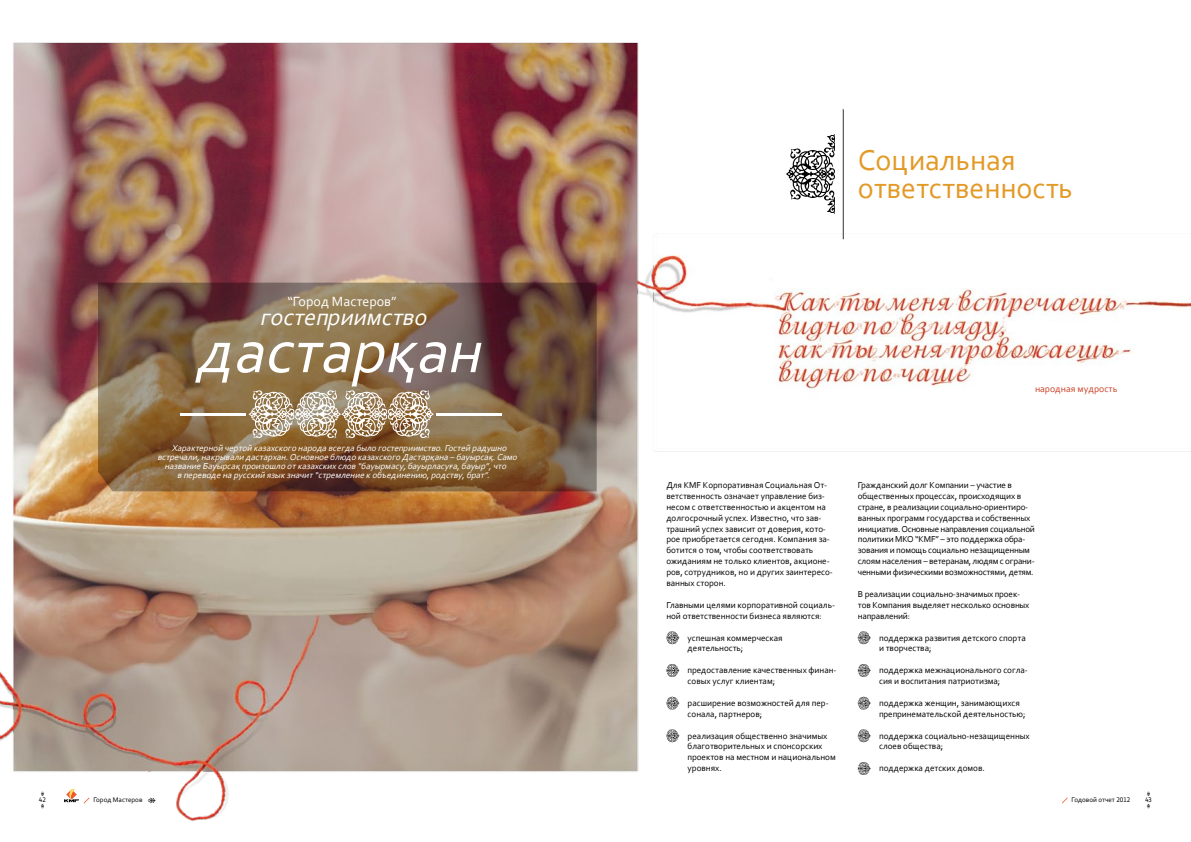
<style>
.page{position:relative;width:1191px;height:842px;background:#fff}
.page>*{position:absolute;margin:0;border:0;box-sizing:border-box;transform-origin:0 0}
.t1{font:italic 63.2px "Corbel";color:#fff}
.t2{font:30px/28px "Corbel";color:#e39925}
.t3{font:italic 24px "Corbel";color:#fff}
.t4{font:14px "Corbel";color:#fff}
.t5{font:9.7px "Corbel";color:#cb4127}
.t6{font:9px/10.9px "Corbel";color:#000}
.t7{font:9px/10.9px "Corbel";letter-spacing:-.02em;color:#000}
.t8{font:italic 9px "Corbel";color:#fff}
.t9{font:7px "Corbel";color:#000}
</style>
<div class="page">
<img style="left:0;top:42px;width:1191px;height:780px">
<svg style="left:41px;top:791px;width:3px;height:5px"></svg>
<svg style="left:1146px;top:791px;width:4px;height:5px"></svg>
<svg style="left:41px;top:804px;width:3px;height:4px"></svg>
<svg style="left:1146px;top:804px;width:4px;height:4px"></svg>
<svg style="left:147px;top:797px;width:9px;height:6px"></svg>
<svg style="left:64px;top:789px;width:26px;height:14px"></svg>
<svg style="left:1061px;top:797px;width:6px;height:6px"></svg>
<svg style="left:98px;top:283px;width:498px;height:208px;background:#7d5f42"></svg>
<hr style="left:180px;top:413px;width:66px;height:2px;background:#fff">
<hr style="left:436px;top:413px;width:66px;height:2px;background:#fff">
<svg style="left:785px;top:134px;width:50px;height:80px"></svg>
<svg style="left:843px;top:109px;width:1px;height:130px"></svg>
<svg style="left:248px;top:390px;width:186px;height:48px;background:#b5a287"></svg>
<svg style="left:666px;top:631px;width:13px;height:13px"></svg>
<svg style="left:666px;top:664px;width:13px;height:13px"></svg>
<svg style="left:666px;top:697px;width:13px;height:12px"></svg>
<svg style="left:666px;top:729px;width:13px;height:13px"></svg>
<svg style="left:857px;top:631px;width:14px;height:13px"></svg>
<svg style="left:857px;top:664px;width:14px;height:13px"></svg>
<svg style="left:857px;top:697px;width:14px;height:12px"></svg>
<svg style="left:857px;top:729px;width:14px;height:13px"></svg>
<svg style="left:857px;top:762px;width:14px;height:13px"></svg>
<h3 class="t4" style="left:287px;top:293px;width:111px">“Город Мастеров”</h3>
<h3 class="t3" style="left:260px;top:302px;width:174px">гостеприимство</h3>
<h1 class="t1" style="left:196px;top:312px;width:301px">дастарқан</h1>
<p class="t8" style="left:172px;top:442px;width:339px">Характерной чертой казахского народа всегда было гостеприимство.Гостей радушно</p>
<p class="t8" style="left:157px;top:451px;width:363px">встречали,накрывали дастархан.Основное блюдо казахского Дастарқана – бауырсақ.Само</p>
<p class="t8" style="left:164px;top:460px;width:345px">название Бауырсақ произошло отказахскихслов “бауырмасу,бауырласуға,бауыр”,что</p>
<p class="t8" style="left:177px;top:469px;width:316px">в переводе на русский язык значит“стремление к объединению,родству,брат”.</p>
<h2 class="t2" style="left:857px;top:145px;width:216px">Социальная ответственность</h2>
<p class="t5" style="left:1035px;top:382px;width:84px">народная мудрость</p>
<p class="t6" style="left:666px;top:479px;width:168px">Для KMF Корпоративная Социальная От&shy;ветственность означает управление биз&shy;несом с ответственностью и акцентом на долгосрочный успех. Известно, что зав&shy;трашний успех зависит от доверия, кото&shy;рое приобретается сегодня. Компания за&shy;ботится о том, чтобы соответствовать ожиданиям не только клиентов, акционе&shy;ров, сотрудников, но и других заинтересо&shy;ванных сторон.</p>
<p class="t6" style="left:666px;top:599px;width:170px">Главными целями корпоративной социаль&shy;ной ответственности бизнеса являются:</p>
<p class="t6" style="left:687px;top:632px;width:96px">успешная коммерческая деятельность;</p>
<p class="t6" style="left:687px;top:664px;width:150px">предоставление качественных финан&shy;совых услуг клиентам;</p>
<p class="t6" style="left:687px;top:697px;width:143px">расширение возможностей для пер&shy;сонала, партнеров;</p>
<p class="t6" style="left:687px;top:730px;width:150px">реализация общественно значимых благотворительных и спонсорских проектов на местном и национальном уровнях.</p>
<p class="t7" style="left:857px;top:479px;width:179px">Гражданский долг Компании – участие в общественных процессах, происходящих в стране, в реализации социально-ориентиро&shy;ванных программ государства и собственных инициатив. Основные направления социальной политики МКО “KMF” – это поддержка обра&shy;зования и помощь социально незащищенным слоям населения – ветеранам, людям с ограни&shy;ченными физическими возможностями, детям.</p>
<p class="t6" style="left:857px;top:588px;width:173px">В реализации социально-значимых проек&shy;тов Компания выделяет несколько основных направлений:</p>
<p class="t6" style="left:879px;top:632px;width:148px">поддержка развития детского спорта и творчества;</p>
<p class="t6" style="left:879px;top:664px;width:150px">поддержка межнационального согла&shy;сия и воспитания патриотизма;</p>
<p class="t6" style="left:879px;top:697px;width:148px">поддержка женщин, занимающихся препринемательской деятельностью;</p>
<p class="t6" style="left:879px;top:730px;width:152px">поддержка социально-незащищенных слоев общества;</p>
<p class="t6" style="left:879px;top:762px;width:107px">поддержка детских домов.</p>
<p class="t9" style="left:39px;top:795px;width:9px">42</p>
<p class="t9" style="left:93px;top:795px;width:51px">Город Мастеров</p>
<p class="t9" style="left:1071px;top:795px;width:60px">Годовой отчет 2012</p>
<p class="t9" style="left:1145px;top:795px;width:8px">43</p>
</div>
